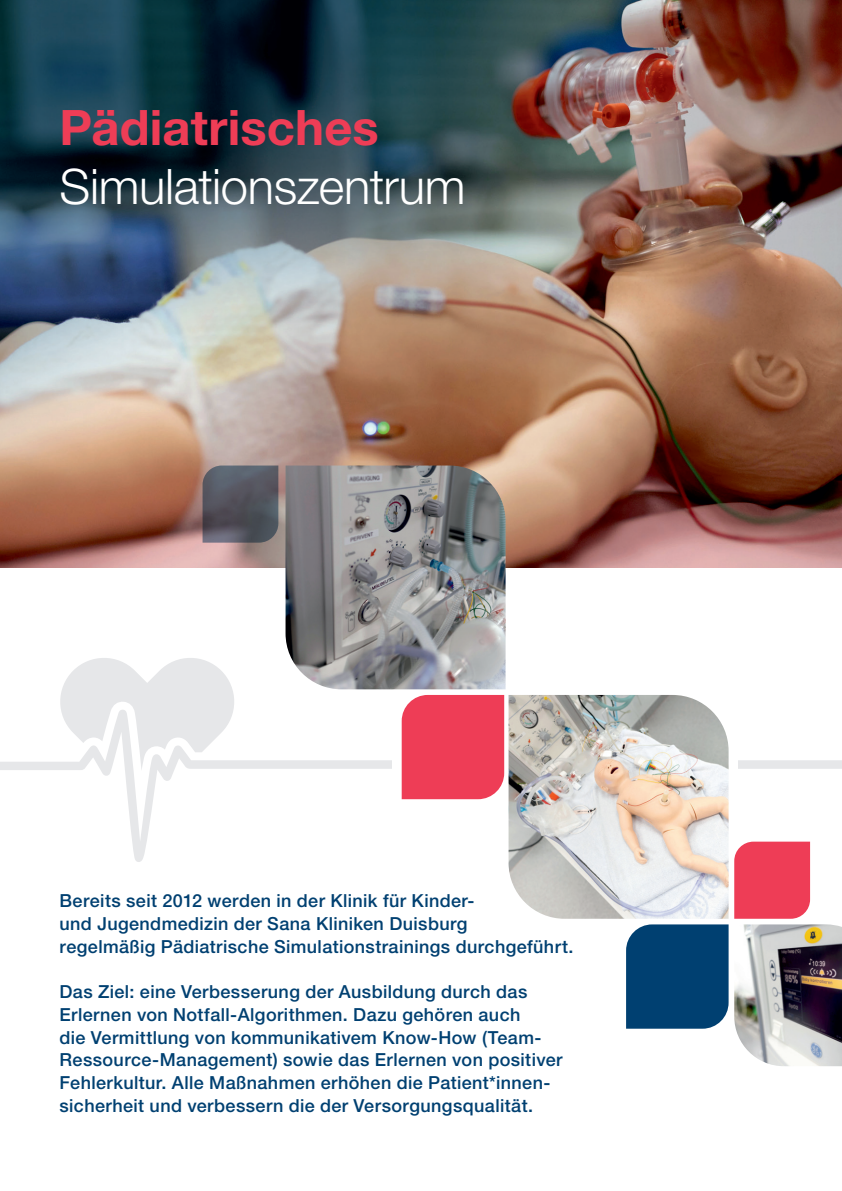
<style>
.page{position:relative;width:842px;height:1191px;background:#fff}
.page>*{position:absolute;margin:0;border:0;box-sizing:border-box;transform-origin:0 0}
.t1{font:300 49px "Helvetica Neue LT Pro";letter-spacing:-.005em;color:#fff}
.t2{font:700 49px "Helvetica Neue LT Pro";color:#ee3d56}
.t3{font:500 18px/22.6px "Helvetica Neue LT Pro";letter-spacing:.02em;color:#004071}
</style>
<div class="page">
<img style="left:0;top:0;width:842px;height:567px">
<svg style="left:60px;top:658px;width:174px;height:51px"></svg>
<svg style="left:0;top:709px;width:842px;height:153px"></svg>
<div style="left:392px;top:712px;width:346px;height:104px;background:#fff"></div>
<img style="left:508px;top:695px;width:221px;height:223px">
<img style="left:734px;top:924px;width:108px;height:142px">
<img style="left:286px;top:465px;width:220px;height:224px">
<div style="left:402px;top:695px;width:102px;height:104px;background:#ee3d56"></div>
<div style="left:626px;top:924px;width:103px;height:104px;background:#004071"></div>
<svg style="left:203px;top:465px;width:75px;height:77px;background:#565761"></svg>
<div style="left:734px;top:841px;width:76px;height:77px;background:#ee3d56"></div>
<h1 class="t2" style="left:60px;top:98px;width:321px">Pädiatrisches</h1>
<h1 class="t1" style="left:60px;top:157px;width:408px">Simulationszentrum</h1>
<p class="t3" style="left:60px;top:889px;width:515px">Bereits seit 2012 werden in der Klinik für Kinder-<br>und Jugendmedizin der Sana Kliniken Duisburg<br>regelmäßig Pädiatrische Simulationstrainings durchgeführt.</p>
<p class="t3" style="left:60px;top:980px;width:504px">Das Ziel: eine Verbesserung der Ausbildung durch das Erlernen von Notfall-Algorithmen. Dazu gehören auch<br>die Vermittlung von kommunikativem Know-How (Team-Ressource-Management) sowie das Erlernen von positiver Fehlerkultur. Alle Maßnahmen erhöhen die Patient*innen&shy;sicherheit und verbessern die der Versorgungsqualität.</p>
</div>
